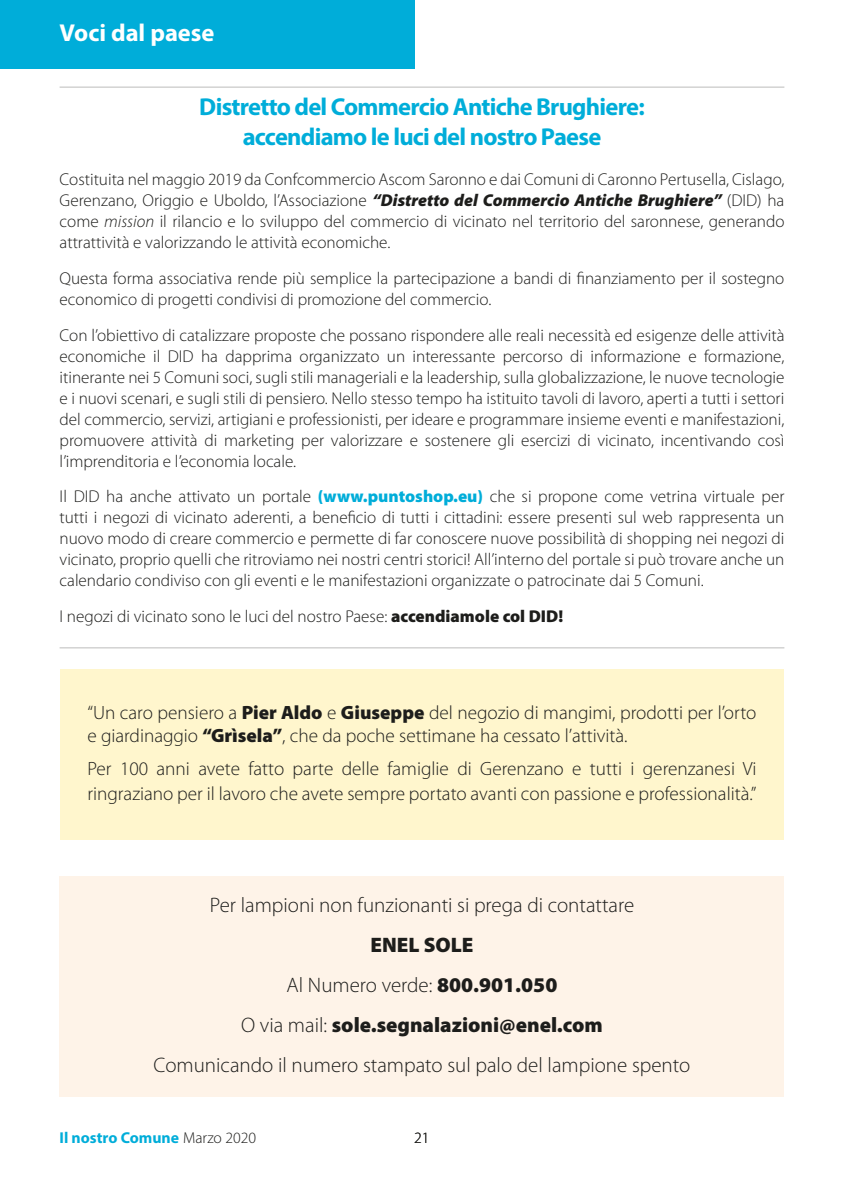
<style>
.page{position:relative;width:844px;height:1191px;background:#fff}
.page>*{position:absolute;margin:0;border:0;box-sizing:border-box;transform-origin:0 0}
.t1{font:700 24.5px "Myriad Pro";letter-spacing:-.03em;color:#00add9}
.t2{font:700 24.5px "Myriad Pro";color:#fff}
.t3{font:300 21px "Myriad Pro";color:#1d1d1b}
.t4{font:900 21px "Myriad Pro";color:#1d1d1b}
.t5{font:300 19.25px/23.1px "Myriad Pro";color:#1d1d1b}
.t6{font:300 17.15px/21px "Myriad Pro";color:#1d1d1b;text-align:justify}
.t7{font:700 15.75px "Myriad Pro";color:#00add9}
.t8{font:300 15.75px "Myriad Pro";color:#1d1d1b}
.s1{font-weight:900;font-style:italic}
.s2{font-style:italic}
.s3{font-weight:900;color:#00add9}
.s4{font-weight:900}
.s5{font-weight:300}
.s6{font-weight:300;color:#1d1d1b}
</style>
<div class="page">
<div style="left:0;top:0;width:414px;height:68px;background:#00add9"></div>
<hr style="left:60px;top:87px;width:724px;height:1px;background:#1d1d1b">
<hr style="left:60px;top:647px;width:724px;height:1px;background:#1d1d1b">
<div style="left:60px;top:669px;width:723px;height:171px;background:#fff6cd"></div>
<div style="left:60px;top:876px;width:724px;height:220px;background:#fef3e8"></div>
<p class="t2" style="left:60px;top:16px;width:156px">Voci dal paese</p>
<p class="t1" style="left:199px;top:91px;width:447px">Distretto del Commercio Antiche Brughiere:</p>
<p class="t1" style="left:242px;top:120px;width:360px">accendiamo le luci del nostro Paese</p>
<p class="t6" style="left:60px;top:168px;width:726px">Costituita nel maggio 2019 da Confcommercio Ascom Saronno e dai Comuni di Caronno Pertusella, Cislago, Gerenzano, Origgio e Uboldo, l’Associazione <span class="s1">“Distretto del Commercio Antiche Brughiere”</span> (DID) ha come <span class="s2">mission</span> il rilancio e lo sviluppo del commercio di vicinato nel territorio del saronnese, generando attrattività e valorizzando le attività economiche.</p>
<p class="t6" style="left:60px;top:267px;width:726px">Questa forma associativa rende più semplice la partecipazione a bandi di finanziamento per il sostegno economico di progetti condivisi di promozione del commercio.</p>
<p class="t6" style="left:60px;top:324px;width:726px">Con l’obiettivo di catalizzare proposte che possano rispondere alle reali necessità ed esigenze delle attività economiche il DID ha dapprima organizzato un interessante percorso di informazione e formazione, itinerante nei 5 Comuni soci, sugli stili manageriali e la leadership, sulla globalizzazione, le nuove tecnologie e i nuovi scenari, e sugli stili di pensiero. Nello stesso tempo ha istituito tavoli di lavoro, aperti a tutti i settori del commercio, servizi, artigiani e professionisti, per ideare e programmare insieme eventi e manifestazioni, promuovere attività di marketing per valorizzare e sostenere gli esercizi di vicinato, incentivando così l’imprenditoria e l’economia locale.</p>
<p class="t6" style="left:60px;top:486px;width:726px">Il DID ha anche attivato un portale <span class="s3">(www.puntoshop.eu)</span> che si propone come vetrina virtuale per tutti i negozi di vicinato aderenti, a beneficio di tutti i cittadini: essere presenti sul web rappresenta un nuovo modo di creare commercio e permette di far conoscere nuove possibilità di shopping nei negozi di vicinato, proprio quelli che ritroviamo nei nostri centri storici! All’interno del portale si può trovare anche un calendario condiviso con gli eventi e le manifestazioni organizzate o patrocinate dai 5 Comuni.</p>
<p class="t6" style="left:60px;top:606px;width:505px">I negozi di vicinato sono le luci del nostro Paese: <span class="s4">accendiamole col DID!</span></p>
<p class="t5" style="left:87px;top:701px;width:670px">“Un caro pensiero a <span class="s4">Pier Aldo</span> e <span class="s4">Giuseppe</span> del negozio di mangimi, prodotti per l’orto e giardinaggio <span class="s4">“Grìsela”</span>, che da poche settimane ha cessato l’attività.</p>
<p class="t5" style="left:87px;top:756px;width:670px;line-height:25.2px">Per 100 anni avete fatto parte delle famiglie di Gerenzano e tutti i gerenzanesi Vi ringraziano per il lavoro che avete sempre portato avanti con passione e professionalità.”</p>
<p class="t3" style="left:210px;top:892px;width:426px">Per lampioni non funzionanti si prega di contattare</p>
<p class="t4" style="left:370px;top:931px;width:105px">ENEL SOLE</p>
<p class="t3" style="left:286px;top:972px;width:272px">Al Numero verde: <span class="s4">800.901.050</span></p>
<p class="t4" style="left:241px;top:1011px;width:363px"><span class="s5">O via mail:</span> sole.segnalazioni@enel.com</p>
<p class="t3" style="left:153px;top:1052px;width:538px">Comunicando il numero stampato sul palo del lampione spento</p>
<p class="t7" style="left:60px;top:1127px;width:198px">Il nostro Comune <span class="s6">Marzo 2020</span></p>
<p class="t8" style="left:414px;top:1128px;width:17px">21</p>
</div>
